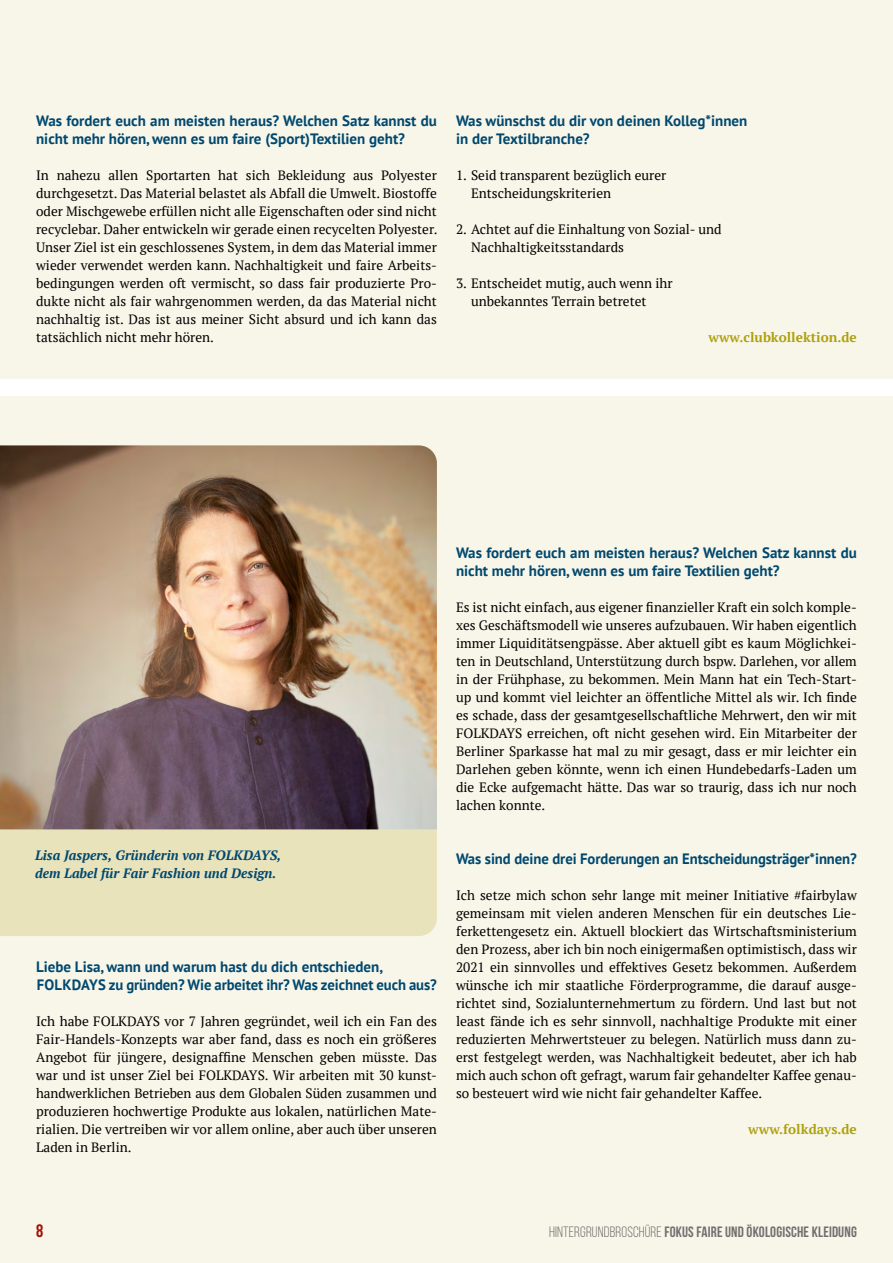
<style>
.page{position:relative;width:893px;height:1263px;background:#fff}
.page>*{position:absolute;margin:0;border:0;box-sizing:border-box;transform-origin:0 0}
.t1{font:18px "Bebas Neue";color:#a11007}
.t2{font:700 15px/18px "PT Sans";color:#00486f}
.t3{font:15px "Bebas Neue";letter-spacing:.01em;color:#706f6f}
.t4{font:13.5px/18px "PT Serif";color:#000;text-align:justify}
.t5{font:italic 700 13.5px/18px "PT Serif";color:#00486f}
.t6{font:700 13.5px "PT Serif";color:#aea10f}
.s1{font-style:inherit}
</style>
<div class="page">
<div style="left:0;top:396px;width:893px;height:867px;background:#f8f6e9"></div>
<div style="left:0;top:0;width:893px;height:378px;background:#f8f6e9"></div>
<div style="left:0;top:829px;width:437px;height:107px;background:#e9e3bc"></div>
<img style="left:0;top:445px;width:437px;height:384px">
<p class="t2" style="left:36px;top:111px;width:402px">Was fordert euch am meisten heraus? Welchen Satz kannst du nicht mehr hören, wenn es um faire (Sport)Textilien geht?</p>
<p class="t4" style="left:36px;top:166px;width:403px">In nahezu allen Sportarten hat sich Bekleidung aus Polyester durchgesetzt. Das Material belastet als Abfall die Umwelt. Biostoffe oder Mischgewebe erfüllen nicht alle Eigenschaften oder sind nicht recyclebar. Daher entwickeln wir gerade einen recycelten Polyester.<br>Unser Ziel ist ein geschlossenes System, in dem das Material immer wieder verwendet werden kann. Nachhaltigkeit und faire Arbeits&shy;bedingungen werden oft vermischt, so dass fair produzierte Pro&shy;dukte nicht als fair wahrgenommen werden, da das Material nicht nachhaltig ist. Das ist aus meiner Sicht absurd und ich kann das tatsächlich nicht mehr hören.</p>
<p class="t2" style="left:456px;top:111px;width:293px">Was wünschst du dir von deinen Kolleg*innen in der Textilbranche?</p>
<p class="t4" style="left:471px;top:166px;width:197px;text-indent:-15px">1. Seid transparent bezüglich eurer<br>Entscheidungskriterien</p>
<p class="t4" style="left:471px;top:220px;width:252px;text-indent:-15px">2. Achtet auf die Einhaltung von Sozial- und<br>Nachhaltigkeitsstandards</p>
<p class="t4" style="left:471px;top:274px;width:203px;text-indent:-15px">3. Entscheidet mutig, auch wenn ihr unbekanntes Terrain betretet</p>
<p class="t6" style="left:708px;top:328px;width:150px">www.clubkollektion.de</p>
<p class="t5" style="left:35px;top:846px;width:248px">Lisa Jaspers, Gründerin von FOLKDAYS, dem Label für Fair Fashion und Design.</p>
<p class="t2" style="left:36px;top:957px;width:402px">Liebe Lisa, wann und warum hast du dich entschieden,<br>FOLKDAYS zu gründen? Wie arbeitet ihr? Was zeichnet euch aus?</p>
<p class="t4" style="left:36px;top:1012px;width:402px">Ich habe FOLKDAYS vor 7 Jahren gegründet, weil ich ein Fan des Fair-Handels-Konzepts war aber fand, dass es noch ein größeres Angebot für jüngere, designaffine Menschen geben müsste. Das war und ist unser Ziel bei FOLKDAYS. Wir arbeiten mit 30 kunst&shy;handwerklichen Betrieben aus dem Globalen Süden zusammen und produzieren hochwertige Produkte aus lokalen, natürlichen Mate&shy;rialien. Die vertreiben wir vor allem online, aber auch über unseren Laden in Berlin.</p>
<p class="t2" style="left:456px;top:543px;width:402px">Was fordert euch am meisten heraus? Welchen Satz kannst du nicht mehr hören, wenn es um faire Textilien geht?</p>
<p class="t4" style="left:456px;top:598px;width:402px">Es ist nicht einfach, aus eigener finanzieller Kraft ein solch komple&shy;xes Geschäftsmodell wie unseres aufzubauen. Wir haben eigentlich immer Liquiditätsengpässe. Aber aktuell gibt es kaum Möglichkei&shy;ten in Deutschland, Unterstützung durch bspw. Darlehen, vor allem in der Frühphase, zu bekommen. Mein Mann hat ein Tech-Start&shy;up und kommt viel leichter an öffentliche Mittel als wir. Ich finde es schade, dass der gesamtgesellschaftliche Mehrwert, den wir mit FOLKDAYS erreichen, oft nicht gesehen wird. Ein Mitarbeiter der Berliner Sparkasse hat mal zu mir gesagt, dass er mir leichter ein Darlehen geben könnte, wenn ich einen Hundebedarfs-Laden um die Ecke aufgemacht hätte. Das war so traurig, dass ich nur noch lachen konnte.</p>
<p class="t2" style="left:456px;top:849px;width:402px">Was sind deine drei Forderungen an Entscheidungsträger*innen?</p>
<p class="t4" style="left:456px;top:886px;width:402px">Ich setze mich schon sehr lange mit meiner Initiative #fairbylaw gemeinsam mit vielen anderen Menschen für ein deutsches Lie&shy;ferkettengesetz ein. Aktuell blockiert das Wirtschaftsministerium den Prozess, aber ich bin noch einigermaßen optimistisch, dass wir 2021 ein sinnvolles und effektives Gesetz bekommen. Außerdem wünsche ich mir staatliche Förderprogramme, die darauf ausge&shy;richtet sind, Sozialunternehmertum zu fördern. Und last but not least fände ich es sehr sinnvoll, nachhaltige Produkte mit einer reduzierten Mehrwertsteuer zu belegen. Natürlich muss dann zu&shy;erst festgelegt werden, was Nachhaltigkeit bedeutet, aber ich hab mich auch schon oft gefragt, warum fair gehandelter Kaffee genau&shy;so besteuert wird wie nicht fair gehandelter Kaffee.</p>
<p class="t6" style="left:748px;top:1120px;width:110px">www.folkdays.de</p>
<h1 class="t1" style="left:36px;top:1221px;width:9px">8</h1>
<p class="t3" style="left:549px;top:1224px;width:309px"><span class="s1">HINTERGRUNDBROSCHÜRE</span> FOKUS FAIRE UND ÖKOLOGISCHE KLEIDUNG</p>
</div>
